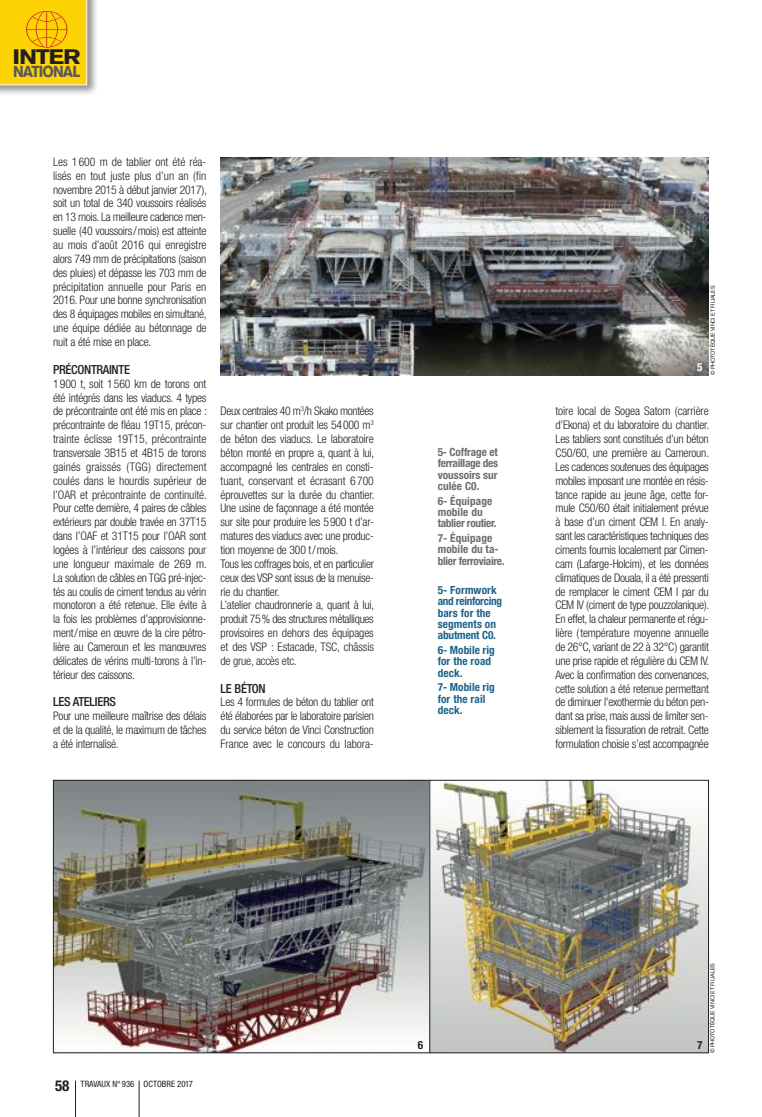
<style>
.page{position:relative;width:762px;height:1117px;background:#fff}
.page>*{position:absolute;margin:0;border:0;box-sizing:border-box;transform-origin:0 0}
.t1{font:900 20.62px "Akzidenz Grotesk";letter-spacing:-.05em;color:#231f20;scale:1.18 1}
.t2{font:900 15.62px "Akzidenz Grotesk";letter-spacing:-.06em;color:#57585a;scale:.92 1}
.t3{font:700 condensed 15px "Helvetica Neue";color:#231f20}
.t4{font:500 condensed 12.5px "Helvetica Neue";letter-spacing:-.025em;color:#231f20}
.t5{font:300 condensed 11.88px/13.9px "Helvetica Neue";letter-spacing:-.02em;color:#231f20;text-align:justify}
.t6{font:700 condensed 11.25px/11.2px "Helvetica Neue";letter-spacing:.01em;color:#1e628a}
.t7{font:700 condensed 11.25px/11.2px "Helvetica Neue";letter-spacing:-.01em;color:#6c6d70;text-align:justify}
.t8{font:700 condensed 11.25px/11.2px "Helvetica Neue";letter-spacing:.01em;color:#6c6d70}
.t9{font:700 condensed 11.25px "Helvetica Neue";color:#231f20}
.t10{font:700 condensed 11.25px "Helvetica Neue";color:#fff}
.t11{font:condensed 8.75px "Helvetica Neue";color:#231f20}
.t12{font:5.62px "Helvetica Neue";letter-spacing:-.02em;color:#231f20}
</style>
<div class="page">
<hr style="left:139px;top:1080px;width:1px;height:36px;background:#231f20">
<hr style="left:75px;top:1080px;width:1px;height:36px;background:#231f20">
<div style="left:0;top:0;width:99px;height:97px;background:#231f20;opacity:.5"></div>
<svg style="left:0;top:0;width:87px;height:85px;background:#fccd09"></svg>
<img style="left:221px;top:157px;width:488px;height:218px">
<img style="left:55px;top:781px;width:373px;height:269px">
<div style="left:53px;top:779px;width:377px;height:273px;border:1px solid #231f20"></div>
<img style="left:431px;top:781px;width:276px;height:269px">
<div style="left:429px;top:779px;width:280px;height:273px;border:1px solid #231f20"></div>
<h1 class="t1" style="left:13px;top:45px;width:59px">INTER</h1>
<h2 class="t2" style="left:13px;top:62px;width:75px">NATIONAL</h2>
<p class="t5" style="left:53px;top:155px;width:155px">Les 1600 m de tablier ont été réa&shy;lisés en tout juste plus d’un an (fin novembre 2015 à début janvier 2017), soit un total de 340 voussoirs réalisés en 13 mois. La meilleure cadence men&shy;suelle (40 voussoirs/mois) est atteinte au mois d’août 2016 qui enregistre alors 749 mm de précipitations (saison des pluies) et dépasse les 703 mm de précipitation annuelle pour Paris en 2016. Pour une bonne synchronisation des 8 équipages mobiles en simultané, une équipe dédiée au bétonnage de nuit a été mise en place.</p>
<p class="t4" style="left:53px;top:362px;width:32px">PRéCONTRAINTE</p>
<p class="t5" style="left:53px;top:376px;width:155px">1900 t, soit 1560 km de torons ont été intégrés dans les viaducs. 4 types de précontrainte ont été mis en place : précontrainte de fléau 19T15, précon&shy;trainte éclisse 19T15, précontrainte transversale 3B15 et 4B15 de torons gainés graissés (TGG ) directement coulés dans le hourdis supérieur de l’OAR et précontrainte de continuité.<br>Pour cette dernière, 4 paires de câbles extérieurs par double travée en 37T15 dans l’OAF et 31T15 pour l’OAR sont logées à l’intérieur des caissons pour une longueur maximale de 269 m.<br>La solution de câbles en TGG pré-injec&shy;tés au coulis de ciment tendus au vérin monotoron a été retenue. Elle évite à la fois les problèmes d’approvisionne&shy;ment/mise en œuvre de la cire pétro&shy;lière au Cameroun et les manœuvres délicates de vérins multi-torons à l’in&shy;térieur des caissons.</p>
<p class="t4" style="left:53px;top:694px;width:64px">LES ATELIERS</p>
<p class="t5" style="left:53px;top:709px;width:155px">Pour une meilleure maîtrise des délais et de la qualité, le maximum de tâches a été internalisé.</p>
<p class="t5" style="left:221px;top:404px;width:155px;text-align:left">Deux centrales 40 m<sup>3</sup>/h Skako montées sur chantier ont produit les 54000 m<sup>3 </sup>de béton des viaducs. Le laboratoire béton monté en propre a, quant à lui, accompagné les centrales en consti&shy;tuant, conservant et écrasant 6700 éprouvettes sur la durée du chantier.<br>Une usine de façonnage a été montée sur site pour produire les 5900 t d’ar&shy;matures des viaducs avec une produc&shy;tion moyenne de 300 t/mois.<br>Tous les coffrages bois, et en particulier ceux des VSP sont issus de la menuise&shy;rie du chantier.<br>L’atelier chaudronnerie a, quant à lui, produit 75% des structures métalliques provisoires en dehors des équipages et des VSP : Estacade, TSC, châssis de grue, accès etc.</p>
<p class="t4" style="left:221px;top:680px;width:28px">LE BéTON</p>
<p class="t5" style="left:221px;top:695px;width:155px">Les 4 formules de béton du tablier ont été élaborées par le laboratoire parisien du service béton de Vinci Construction France avec le concours du labora-</p>
<p class="t7" style="left:438px;top:446px;width:62px">5- Coffrage et ferraillage des voussoirs sur culée C0.</p>
<p class="t8" style="left:438px;top:495px;width:60px">6- Équipage mobile du tablier routier.</p>
<p class="t7" style="left:438px;top:532px;width:68px;text-align:left">7- Équipage mobile du ta&shy;blier ferroviaire.</p>
<p class="t6" style="left:438px;top:584px;width:66px">5- Formwork and reinforcing bars for the segments on abutment C0.</p>
<p class="t6" style="left:438px;top:644px;width:58px">6- Mobile rig for the road deck.</p>
<p class="t6" style="left:438px;top:681px;width:58px">7- Mobile rig for the rail deck.</p>
<p class="t12" style="left:709px;top:375px;width:91px;rotate:-90deg">© Phototèque VINCI et filiales</p>
<p class="t10" style="left:697px;top:359px;width:7px">5</p>
<p class="t5" style="left:555px;top:404px;width:155px">toire local de Sogea Satom (carrière d’Ekona) et du laboratoire du chantier.<br>Les tabliers sont constitués d’un béton C50/60, une première au Cameroun.<br>Les cadences soutenues des équipages mobiles imposant une montée en résis&shy;tance rapide au jeune âge, cette for&shy;mule C50/60 était initialement prévue à base d’un ciment CEM I. En analy&shy;sant les caractéristiques techniques des ciments fournis localement par Cimen&shy;cam (Lafarge-Holcim), et les données climatiques de Douala, il a été pressenti de remplacer le ciment CEM I par du CEM IV (ciment de type pouzzolanique).<br>En effet, la chaleur permanente et régu&shy;lière (température moyenne annuelle de 26°C, variant de 22 à 32°C) garantit une prise rapide et régulière du CEM IV.<br>Avec la confirmation des convenances, cette solution a été retenue permettant de diminuer l'exothermie du béton pen&shy;dant sa prise, mais aussi de limiter sen&shy;siblement la fissuration de retrait. Cette formulation choisie s’est accompagnée</p>
<p class="t3" style="left:55px;top:1075px;width:16px">58</p>
<p class="t11" style="left:81px;top:1078px;width:114px">TRAVAUX N° 936 OCTOBRE 2017</p>
<p class="t12" style="left:709px;top:1052px;width:91px;rotate:-90deg">© Phototèque VINCI et filiales</p>
<p class="t9" style="left:418px;top:1037px;width:7px">6</p>
<p class="t9" style="left:697px;top:1037px;width:7px">7</p>
</div>
